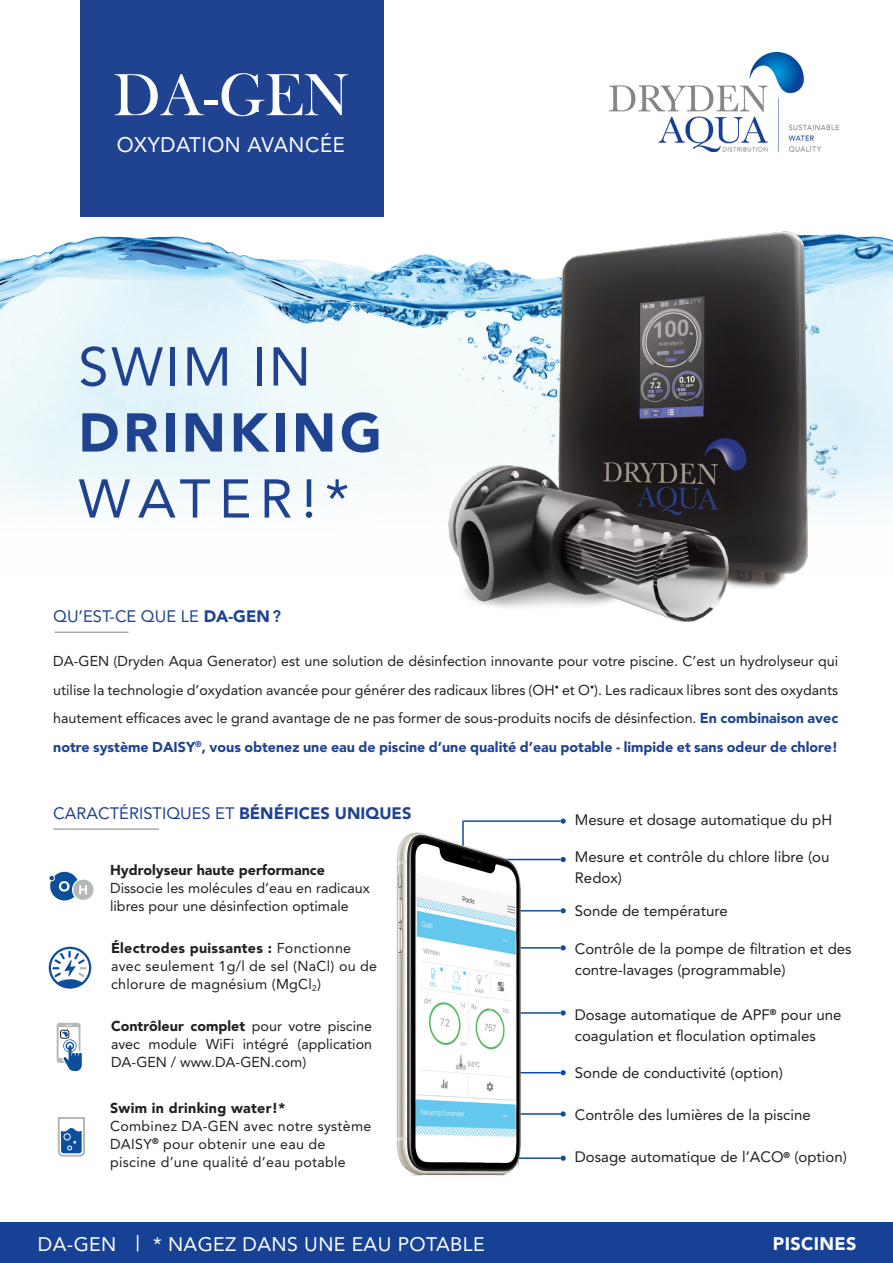
<style>
.page{position:relative;width:893px;height:1263px;background:#fff}
.page>*{position:absolute;margin:0;border:0;box-sizing:border-box;transform-origin:0 0}
.t1{font:61.5px "Bask Old Face";color:#fff}
.t2{font:54px "Avenir";letter-spacing:.06em;color:#1f4391}
.t3{font:900 54px "Avenir";letter-spacing:.07em;color:#1f4391}
.t4{font:21px "Avenir";letter-spacing:.03em;color:#fff}
.t5{font:19.5px "Avenir";letter-spacing:.02em;color:#fff}
.t6{font:900 18px "Avenir";letter-spacing:.02em;color:#fff}
.t7{font:16.5px "Avenir";color:#1f4391}
.t8{font:15px/21px "Avenir";color:#231f20}
.t9{font:14.25px/18px "Avenir";color:#231f20;text-align:justify}
.t10{font:14.25px/18px "Avenir";letter-spacing:.02em;color:#231f20}
.t11{font:14.25px/18px "Avenir LT Std";letter-spacing:.02em;color:#231f20}
.t12{font:900 14.25px "Avenir";color:#231f20}
.t13{font:900 14.25px "Avenir LT Std";letter-spacing:.02em;color:#231f20}
.s1{font-weight:900}
.s2{font-family:"Avenir LT Std";font-weight:800}
.s3{font-weight:900;color:#1f4391}
.s4{font-family:"Avenir LT Std";font-weight:900}
.s5{font-family:"Avenir LT Std"}
.s6{font-size:21px}
</style>
<div class="page">
<img style="left:0;top:234px;width:893px;height:276px">
<div style="left:80px;top:0;width:304px;height:217px;background:#1f4391"></div>
<div style="left:0;top:1222px;width:893px;height:41px;background:#164194"></div>
<div style="left:49px;top:947px;width:42px;height:42px;border:2px solid #0d4d9b;border-radius:50%"></div>
<svg style="left:51px;top:949px;width:37px;height:40px"></svg>
<div style="left:50px;top:872px;width:29px;height:28px;background:#0b4e9c;border-radius:50%"></div>
<div style="left:73px;top:879px;width:21px;height:21px;background:#b5b7b8;border-radius:50%"></div>
<div style="left:72px;top:878px;width:23px;height:23px;border:1px solid #fff;border-radius:50%"></div>
<svg style="left:79px;top:885px;width:8px;height:9px"></svg>
<svg style="left:49px;top:875px;width:21px;height:16px"></svg>
<hr style="left:464px;top:820px;width:97px;height:2px;background:#0d4ca0">
<hr style="left:462px;top:820px;width:2px;height:78px;background:#0d4ca0">
<hr style="left:507px;top:910px;width:54px;height:1px;background:#0d4ca0">
<hr style="left:507px;top:947px;width:54px;height:2px;background:#0d4ca0">
<hr style="left:507px;top:1012px;width:54px;height:2px;background:#0d4ca0">
<hr style="left:507px;top:1072px;width:54px;height:1px;background:#0d4ca0">
<hr style="left:507px;top:1113px;width:55px;height:2px;background:#0d4ca0">
<hr style="left:486px;top:859px;width:75px;height:1px;background:#0d4ca0">
<hr style="left:487px;top:1157px;width:74px;height:2px;background:#0d4ca0">
<hr style="left:53px;top:829px;width:106px;height:1px;background:#808285">
<svg style="left:561px;top:818px;width:5px;height:6px"></svg>
<svg style="left:561px;top:857px;width:5px;height:5px"></svg>
<svg style="left:561px;top:908px;width:5px;height:5px"></svg>
<svg style="left:561px;top:945px;width:5px;height:5px"></svg>
<svg style="left:561px;top:1010px;width:5px;height:5px"></svg>
<svg style="left:561px;top:1070px;width:5px;height:5px"></svg>
<svg style="left:561px;top:1111px;width:5px;height:5px"></svg>
<svg style="left:561px;top:1155px;width:5px;height:6px"></svg>
<svg style="left:58px;top:1117px;width:27px;height:40px"></svg>
<img style="left:429px;top:231px;width:409px;height:391px">
<hr style="left:55px;top:632px;width:74px;height:1px;background:#808285">
<img style="left:609px;top:53px;width:229px;height:98px">
<img style="left:396px;top:824px;width:139px;height:352px">
<svg style="left:57px;top:1023px;width:25px;height:48px"></svg>
<div style="left:60px;top:1030px;width:9px;height:8px;border:1px solid #231f20;border-radius:2px"></div>
<p class="t1" style="left:113px;top:61px;width:238px">DA-GEN</p>
<p class="t4" style="left:117px;top:132px;width:230px">OXYDATION AVANCÉE</p>
<p class="t2" style="left:78px;top:335px;width:234px">SWIM IN</p>
<p class="t3" style="left:78px;top:400px;width:305px">DRINKING</p>
<p class="t2" style="left:78px;top:467px;width:272px">WATER!*</p>
<p class="t7" style="left:53px;top:607px;width:229px">QU’EST-CE QUE LE <span class="s1">DA-GEN</span> <span class="s2">?</span></p>
<p class="t9" style="left:53px;top:647px;width:786px;line-height:28.5px">DA-GEN (Dryden Aqua Generator) est une solution de désinfection innovante pour votre piscine. C’est un hydrolyseur qui utilise la technologie d’oxydation avancée pour générer des radicaux libres (OH<sup>•</sup> et O<sup>•</sup>). Les radicaux libres sont des oxydants hautement efficaces avec le grand avantage de ne pas former de sous-produits nocifs de désinfection. <span class="s3">En combinaison avec notre système DAISY</span><sup>®</sup><span class="s3">, vous obtenez une eau de piscine d’une qualité d’eau potable - limpide et sans odeur de chlore!</span></p>
<p class="t7" style="left:53px;top:803px;width:360px">CARACTÉRISTIQUES ET <span class="s1">BÉNÉFICES UNIQUES</span></p>
<p class="t12" style="left:110px;top:861px;width:216px">Hydrolyseur haute performance</p>
<p class="t9" style="left:110px;top:879px;width:261px">Dissocie les molécules d’eau en radicaux libres pour une désinfection optimale</p>
<p class="t10" style="left:111px;top:939px;width:268px"><span class="s4">Électrodes puissantes :</span> Fonctionne avec seulement 1g/l de sel (NaCl) ou de chlorure <span class="s5">de magnésium (MgCl</span><sub>2</sub><span class="s5">)</span></p>
<p class="t9" style="left:111px;top:1017px;width:263px"><span class="s1">Contrôleur complet</span> pour votre piscine avec module WiFi intégré (application DA-GEN / www.DA-GEN.com)</p>
<p class="t13" style="left:110px;top:1099px;width:177px">Swim in drinking water!*</p>
<p class="t11" style="left:110px;top:1117px;width:263px">Combinez DA-GEN avec notre système<br>DAISY<sup>®</sup> pour obtenir une eau de piscine d’une qualité d’eau potable</p>
<p class="t5" style="left:38px;top:1233px;width:448px">DA-GEN <span class="s6">|</span> * NAGEZ DANS UNE EAU POTABLE</p>
<p class="t8" style="left:575px;top:809px;width:259px">Mesure et dosage automatique du pH</p>
<p class="t8" style="left:575px;top:847px;width:256px">Mesure et contrôle du chlore libre (ou<br>Redox)</p>
<p class="t8" style="left:575px;top:901px;width:154px">Sonde de température</p>
<p class="t8" style="left:575px;top:938px;width:278px">Contrôle de la pompe de filtration et des contre-lavages (programmable)</p>
<p class="t8" style="left:575px;top:1004px;width:268px">Dosage automatique de APF<sup>®</sup> pour une coagulation et floculation optimales</p>
<p class="t8" style="left:575px;top:1063px;width:210px">Sonde de conductivité (option)</p>
<p class="t8" style="left:575px;top:1105px;width:237px">Contrôle des lumières de la piscine</p>
<p class="t8" style="left:575px;top:1147px;width:274px">Dosage automatique de l’ACO<sup>®</sup> (option)</p>
<p class="t6" style="left:773px;top:1233px;width:85px">PISCINES</p>
</div>
